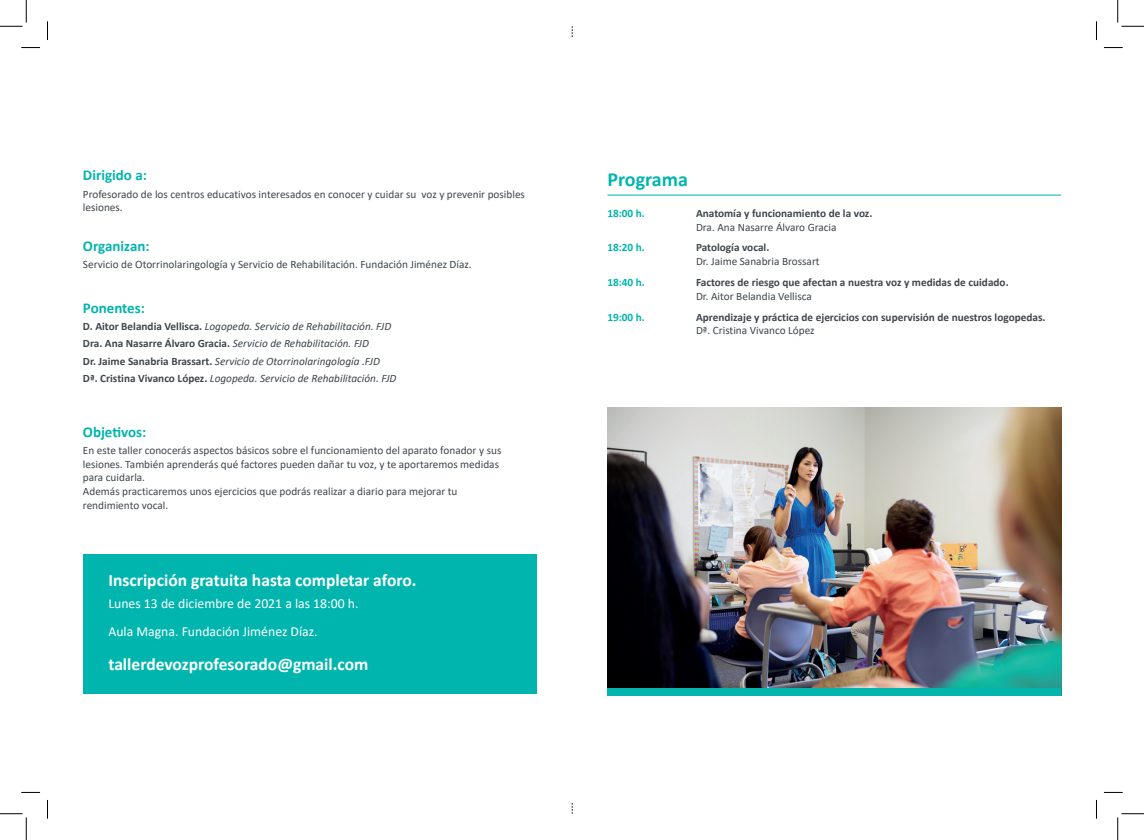
<style>
.page{position:relative;width:1144px;height:840px;background:#fff}
.page>*{position:absolute;margin:0;border:0;box-sizing:border-box;transform-origin:0 0}
.t1{font:700 20px "Calibri";color:#00b5ae}
.Normal_folleto_9pt{font:700 17.5px "Calibri";color:#fff}
.Normal_folleto_9pt-2{font:700 15px "Calibri";color:#00b5ae}
.t2{font:13.75px "Calibri";color:#fff}
.t3{font:11.25px/13.8px "Calibri";color:#3f464d}
.t4{font:italic 11.25px "Calibri";color:#3f464d}
.t5{font:700 11.25px/13.8px "Calibri";color:#3f464d}
.t6{font:700 11.25px "Calibri";color:#00b5ae}
.s1{font-weight:700;font-style:normal}
.s2{font-weight:400}
.s3{font-weight:700}
</style>
<div class="page">
<hr style="left:607px;top:194px;width:454px;height:1px;background:#00b5ae">
<img style="left:607px;top:408px;width:454px;height:279px">
<div style="left:607px;top:687px;width:454px;height:8px;background:#00b5ae"></div>
<div style="left:83px;top:554px;width:453px;height:139px;background:#00b5ae"></div>
<svg style="left:21px;top:47px;width:19px;height:1px"></svg>
<svg style="left:1104px;top:47px;width:19px;height:1px"></svg>
<svg style="left:21px;top:791px;width:19px;height:1px"></svg>
<svg style="left:1104px;top:791px;width:19px;height:1px"></svg>
<svg style="left:47px;top:21px;width:1px;height:19px"></svg>
<svg style="left:47px;top:799px;width:1px;height:19px"></svg>
<svg style="left:1096px;top:21px;width:1px;height:19px"></svg>
<svg style="left:1096px;top:799px;width:1px;height:19px"></svg>
<svg style="left:0;top:0;width:27px;height:27px"></svg>
<svg style="left:0;top:813px;width:27px;height:26px"></svg>
<svg style="left:1117px;top:0;width:27px;height:27px"></svg>
<svg style="left:1117px;top:813px;width:27px;height:26px"></svg>
<p class="Normal_folleto_9pt-2" style="left:83px;top:164px;width:66px">Dirigido a:</p>
<p class="t3" style="left:83px;top:186px;width:444px">Profesorado de los centros educativos interesados en conocer y cuidar su voz y prevenir posibles lesiones.</p>
<p class="Normal_folleto_9pt-2" style="left:83px;top:235px;width:68px">Organizan:</p>
<p class="t3" style="left:83px;top:257px;width:390px">Servicio de Otorrinolaringología y Servicio de Rehabilitación. Fundación Jiménez Díaz.</p>
<p class="Normal_folleto_9pt-2" style="left:83px;top:297px;width:64px">Ponentes:</p>
<p class="t4" style="left:83px;top:318px;width:310px"><span class="s1">D. Aitor Belandia Vellisca.</span> Logopeda. Servicio de Rehabilitación. FJD</p>
<p class="t4" style="left:83px;top:335px;width:288px"><span class="s1">Dra. Ana Nasarre Álvaro Gracia.</span> Servicio de Rehabilitación. FJD</p>
<p class="t4" style="left:83px;top:353px;width:299px"><span class="s1">Dr. Jaime Sanabria Brassart.</span> Servicio de Otorrinolaringología .FJD</p>
<p class="t4" style="left:83px;top:370px;width:315px"><span class="s1">Dª. Cristina Vivanco López.</span> Logopeda. Servicio de Rehabilitación. FJD</p>
<p class="Normal_folleto_9pt-2" style="left:83px;top:420px;width:65px">Objetivos:</p>
<p class="t3" style="left:83px;top:442px;width:420px">En este taller conocerás aspectos básicos sobre el funcionamiento del aparato fonador y sus lesiones. También aprenderás qué factores pueden dañar tu voz, y te aportaremos medidas para cuidarla.</p>
<p class="t3" style="left:83px;top:484px;width:376px">Además practicaremos unos ejercicios que podrás realizar a diario para mejorar tu rendimiento vocal.</p>
<p class="Normal_folleto_9pt" style="left:108px;top:567px;width:310px">Inscripción gratuita hasta completar aforo.</p>
<p class="t2" style="left:108px;top:594px;width:252px">Lunes 13 de diciembre de 2021 a las 18:00 h.</p>
<p class="t2" style="left:108px;top:622px;width:211px">Aula Magna. Fundación Jiménez Díaz.</p>
<p class="Normal_folleto_9pt" style="left:108px;top:651px;width:261px">tallerdevozprofesorado@gmail.com</p>
<p class="t1" style="left:607px;top:165px;width:82px">Programa</p>
<p class="t6" style="left:607px;top:205px;width:39px">18:00 h.</p>
<p class="t5" style="left:696px;top:206px;width:178px">Anatomía y funcionamiento de la voz.<br><span class="s2">Dra. Ana Nasarre Álvaro Gracia</span></p>
<p class="t6" style="left:607px;top:240px;width:39px">18:20 h.</p>
<p class="t3" style="left:696px;top:240px;width:125px"><span class="s3">Patología vocal.<br></span>Dr. Jaime Sanabria Brossart</p>
<p class="t6" style="left:607px;top:274px;width:39px">18:40 h.</p>
<p class="t5" style="left:696px;top:275px;width:314px">Factores de riesgo que afectan a nuestra voz y medidas de cuidado.<br><span class="s2">Dr. Aitor Belandia Vellisca</span></p>
<p class="t6" style="left:607px;top:309px;width:39px">19:00 h.</p>
<p class="t5" style="left:696px;top:310px;width:351px">Aprendizaje y práctica de ejercicios con supervisión de nuestros logopedas.<br><span class="s2">Dª. Cristina Vivanco López</span></p>
</div>
